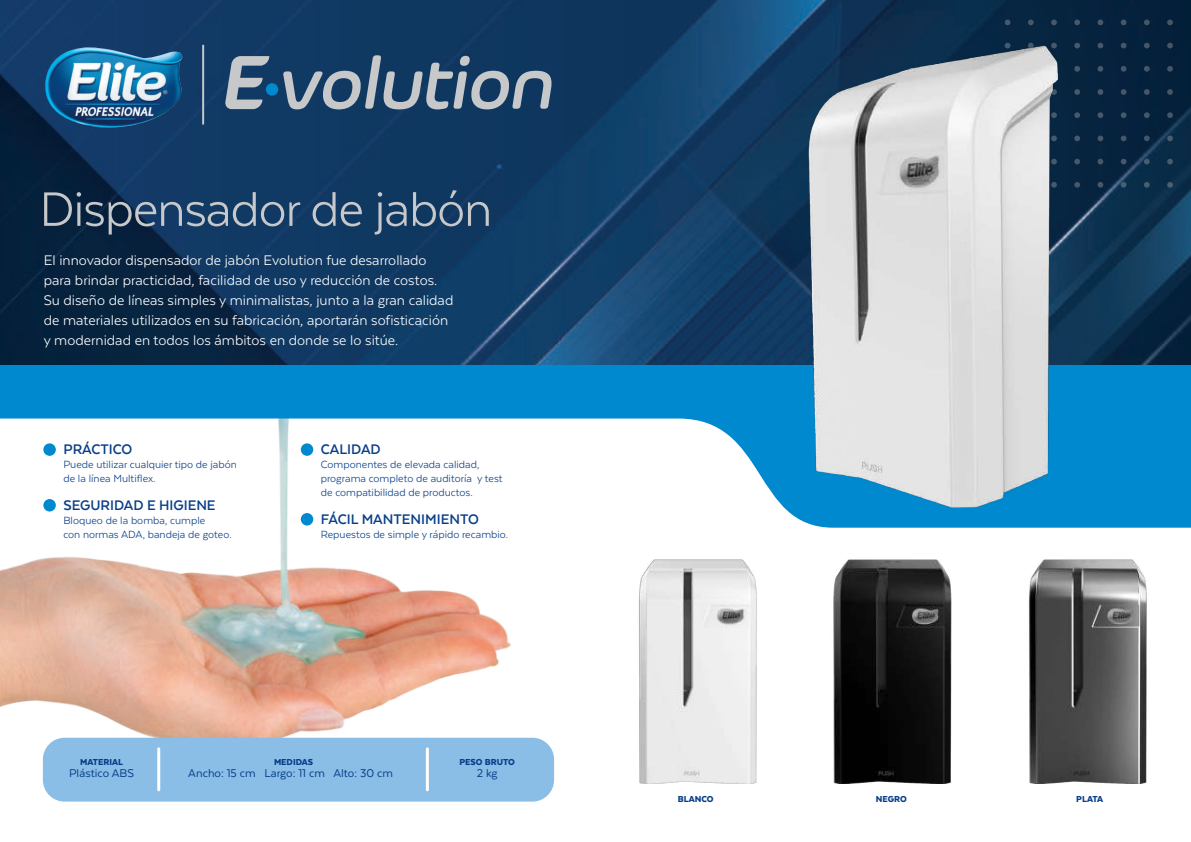
<style>
.page{position:relative;width:1191px;height:842px;background:#fff}
.page>*{position:absolute;margin:0;border:0;box-sizing:border-box;transform-origin:0 0}
.t1{font:55.7px "Texta";letter-spacing:-.02em;color:#c7c8ca}
.t2{font:16px/20px "Texta";color:#fff}
.t3{font:700 16px "Texta";color:#083e89}
.t4{font:13px "Texta";color:#083e89}
.t5{font:12px/14px "Texta";color:#083e89}
.t6{font:900 10px "Texta";color:#083e89}
</style>
<div class="page">
<img style="left:0;top:528px;width:554px;height:259px">
<svg style="left:0;top:365px;width:1191px;height:163px"></svg>
<img style="left:1029px;top:559px;width:118px;height:224px">
<img style="left:833px;top:559px;width:119px;height:224px">
<img style="left:639px;top:559px;width:118px;height:224px">
<div style="left:43px;top:738px;width:511px;height:64px;background:#8abee7;border-radius:22px"></div>
<hr style="left:157px;top:749px;width:3px;height:41px;background:#fff">
<hr style="left:426px;top:749px;width:3px;height:41px;background:#fff">
<div style="left:43px;top:443px;width:13px;height:13px;background:#0089cf;border-radius:50%"></div>
<div style="left:43px;top:499px;width:13px;height:12px;background:#0089cf;border-radius:50%"></div>
<div style="left:301px;top:443px;width:12px;height:13px;background:#0089cf;border-radius:50%"></div>
<div style="left:301px;top:513px;width:12px;height:12px;background:#0089cf;border-radius:50%"></div>
<img style="left:0;top:0;width:1190px;height:365px">
<svg style="left:1004px;top:20px;width:6px;height:5px"></svg>
<svg style="left:1028px;top:20px;width:5px;height:5px"></svg>
<svg style="left:1051px;top:20px;width:5px;height:5px"></svg>
<svg style="left:1074px;top:20px;width:6px;height:5px"></svg>
<svg style="left:1097px;top:20px;width:6px;height:5px"></svg>
<svg style="left:1120px;top:20px;width:6px;height:5px"></svg>
<svg style="left:1144px;top:20px;width:5px;height:5px"></svg>
<svg style="left:1167px;top:20px;width:5px;height:5px"></svg>
<hr style="left:202px;top:45px;width:2px;height:79px;background:#c7c8ca">
<div style="left:266px;top:83px;width:12px;height:13px;background:#0089cf;border-radius:50%"></div>
<svg style="left:283px;top:55px;width:269px;height:56px;background:#4a6682"></svg>
<svg style="left:225px;top:56px;width:44px;height:53px;background:#6f849a"></svg>
<img style="left:45px;top:47px;width:137px;height:81px">
<img style="left:671px;top:32px;width:520px;height:493px">
<h1 class="t1" style="left:39px;top:181px;width:454px">Dispensador de jabón</h1>
<p class="t2" style="left:44px;top:250px;width:411px">El innovador dispensador de jabón Evolution fue desarrollado para brindar practicidad, facilidad de uso y reducción de costos.<br>Su diseño de líneas simples y minimalistas, junto a la gran calidad de materiales utilizados en su fabricación, aportarán sofisticación y modernidad en todos los ámbitos en donde se lo sitúe.</p>
<p class="t3" style="left:63px;top:441px;width:70px">PRÁCTICO</p>
<p class="t5" style="left:63px;top:457px;width:175px">Puede utilizar cualquier tipo de jabón de la línea Multiflex.</p>
<p class="t3" style="left:63px;top:497px;width:154px">SEGURIDAD E HIGIENE</p>
<p class="t5" style="left:63px;top:513px;width:170px">Bloqueo de la bomba, cumple<br>con normas ADA, bandeja de goteo.</p>
<p class="t3" style="left:321px;top:441px;width:61px">CALIDAD</p>
<p class="t5" style="left:321px;top:457px;width:183px">Componentes de elevada calidad, programa completo de auditoría y test de compatibilidad de productos.</p>
<p class="t3" style="left:321px;top:511px;width:159px">FÁCIL MANTENIMIENTO</p>
<p class="t5" style="left:321px;top:527px;width:189px">Repuestos de simple y rápido recambio.</p>
<p class="t6" style="left:80px;top:757px;width:44px">MATERIAL</p>
<p class="t4" style="left:69px;top:767px;width:66px">Plástico ABS</p>
<p class="t6" style="left:274px;top:757px;width:41px">MEDIDAS</p>
<p class="t4" style="left:188px;top:767px;width:206px">Ancho: 15 cm Largo: 11 cm Alto: 30 cm</p>
<p class="t6" style="left:459px;top:757px;width:57px">PESO BRUTO</p>
<p class="t4" style="left:477px;top:767px;width:22px">2 kg</p>
<p class="t6" style="left:677px;top:793px;width:37px">BLANCO</p>
<p class="t6" style="left:875px;top:793px;width:32px">NEGRO</p>
<p class="t6" style="left:1076px;top:793px;width:28px">PLATA</p>
</div>
